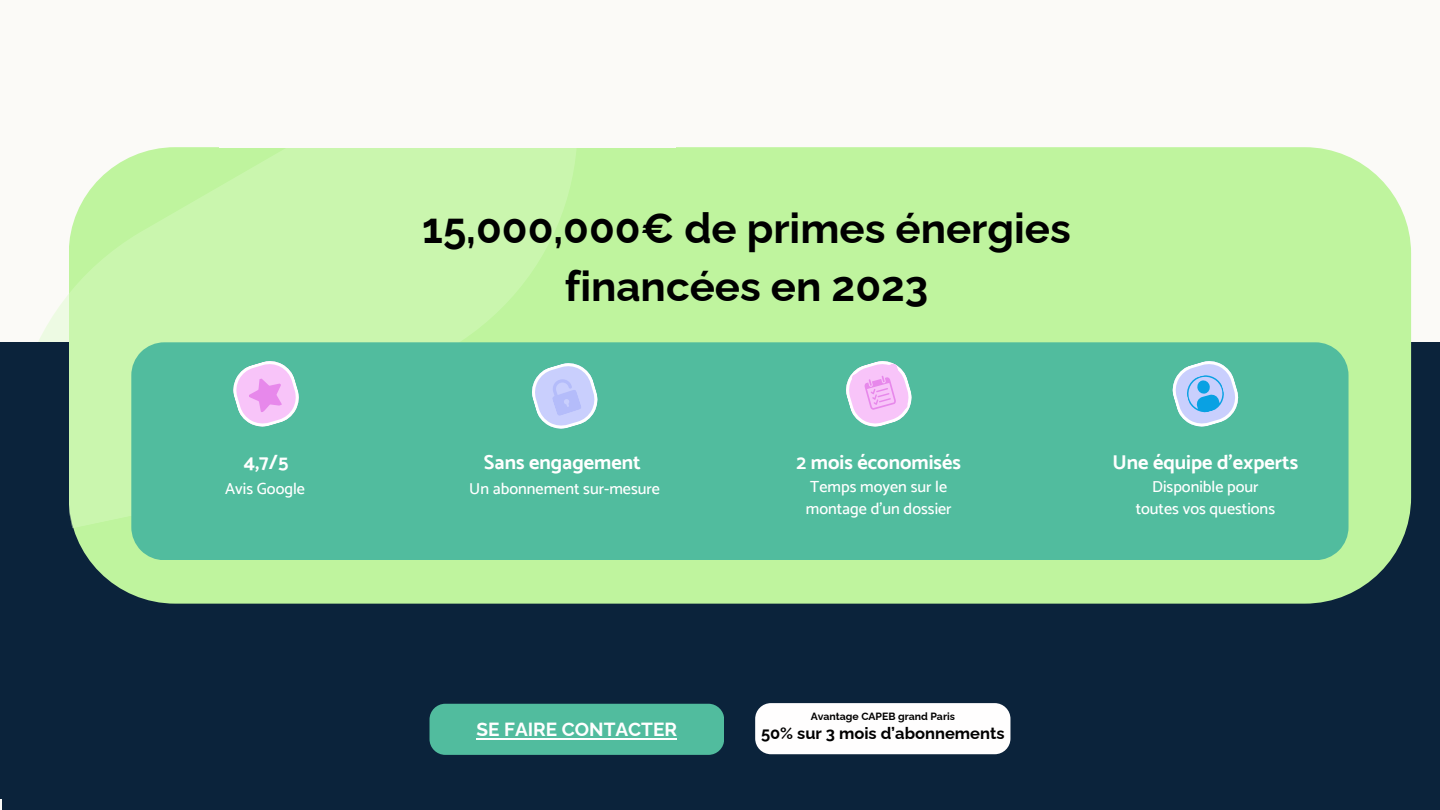
<style>
.page{position:relative;width:1440px;height:810px;background:#fbfaf7}
.page>*{position:absolute;margin:0;border:0;box-sizing:border-box;transform-origin:0 0}
.t1{font:700 42px/58.4px "Raleway";color:#000;text-align:center}
.t2{font:700 20.1px "Catamaran";color:#fff}
.t3{font:700 19px "Raleway";color:#fff}
.t4{font:700 16.5px "Raleway";color:#000}
.t5{font:500 16.1px/22.1px "Catamaran";color:#fff}
.t6{font:700 10.5px "Raleway";color:#000}
</style>
<div class="page">
<div style="left:2px;top:342px;width:1438px;height:468px;background:#0b233b"></div>
<div style="left:430px;top:704px;width:294px;height:51px;background:#51bc9e;border-radius:16px"></div>
<div style="left:755px;top:703px;width:255px;height:51px;background:#fffefe;border-radius:16px"></div>
<hr style="left:477px;top:738px;width:200px;height:1px;background:#fff">
<div style="left:69px;top:147px;width:1342px;height:457px;background:#bff49e;border-radius:106px"></div>
<svg style="left:38px;top:147px;width:621px;height:378px;fill:#caf6ae"></svg>
<div style="left:0;top:342px;width:69px;height:457px;background:#0b233b"></div>
<div style="left:131px;top:342px;width:1217px;height:218px;background:#51bc9e"></div>
<svg style="left:232px;top:360px;width:68px;height:67px;background:#cbc2e0"></svg>
<svg style="left:531px;top:362px;width:67px;height:67px;background:#afcde5"></svg>
<svg style="left:845px;top:360px;width:67px;height:67px;background:#cdc4e1"></svg>
<svg style="left:1172px;top:360px;width:67px;height:67px;background:#9acae2"></svg>
<svg style="left:69px;top:504px;width:20px;height:56px"></svg>
<h4 class="t1" style="left:422px;top:199px;width:650px">15,000,000€ de primes énergies financées en 2023</h4>
<p class="t2" style="left:244px;top:450px;width:46px">4,7/5</p>
<h3 class="t2" style="left:484px;top:450px;width:158px">Sans engagement</h3>
<h1 class="t2" style="left:797px;top:450px;width:166px">2 mois économisés</h1>
<p class="t2" style="left:1112px;top:450px;width:188px">Une équipe d’experts</p>
<h4 class="t5" style="left:225px;top:477px;width:81px">Avis Google</h4>
<h3 class="t5" style="left:469px;top:477px;width:192px">Un abonnement sur-mesure</h3>
<h4 class="t5" style="left:806px;top:475px;width:147px">Temps moyen sur le montage d’un dossier</h4>
<p class="t5" style="left:1136px;top:475px;width:141px;text-align:center">Disponible pour toutes vos questions</p>
<h3 class="t6" style="left:811px;top:710px;width:146px">Avantage CAPEB grand Paris</h3>
<p class="t3" style="left:477px;top:718px;width:202px">SE FAIRE CONTACTER</p>
<p class="t4" style="left:761px;top:723px;width:245px">50% sur 3 mois d’abonnements</p>
</div>
